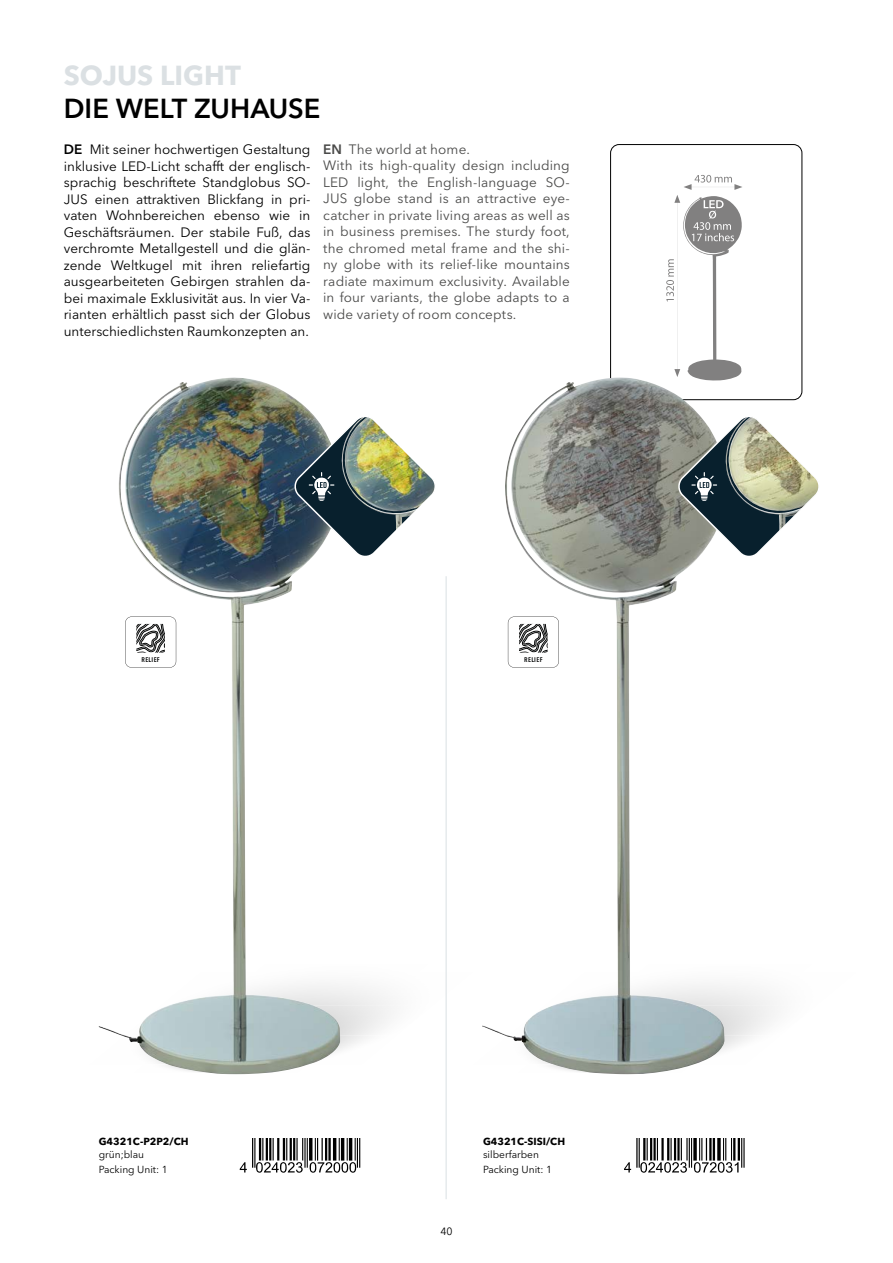
<style>
.page{position:relative;width:893px;height:1263px;background:#fff}
.page>*{position:absolute;margin:0;border:0;box-sizing:border-box;transform-origin:0 0}
.t1{font:96px "Code EAN Red";color:#000}
.t2{font:600 27.3px "Avenir Next LT Pro";color:#000}
.t3{font:700 27.3px "Avenir Next LT Pro";color:#dbe0e3}
.t4{font:13.5px/16.5px "Avenir Next LT Pro";color:#000;text-align:justify}
.t5{font:13.5px/16.5px "Avenir Next LT Pro";letter-spacing:.01em;color:#4a4a49}
.t6{font:10.5px "Avenir Next LT Pro";color:#000}
.t7{font:10.2px "Avenir Next LT Pro";color:#000}
.t8{font:700 10.2px "Avenir Next LT Pro";color:#000}
.t9{font:600 condensed 6.75px "Avenir Next LT Pro";letter-spacing:.05em;color:#010202}
.s1{font-weight:600}
</style>
<div class="page">
<img style="left:99px;top:377px;width:242px;height:697px">
<svg style="left:666px;top:175px;width:76px;height:205px"></svg>
<div style="left:610px;top:144px;width:192px;height:256px;border:1px solid #000;border-radius:9px"></div>
<img style="left:482px;top:377px;width:246px;height:697px">
<svg style="left:676px;top:415px;width:143px;height:145px"></svg>
<img style="left:292px;top:415px;width:143px;height:145px">
<hr style="left:446px;top:576px;width:1px;height:623px;background:#dae0e3">
<svg style="left:508px;top:617px;width:51px;height:51px"></svg>
<svg style="left:125px;top:617px;width:51px;height:51px"></svg>
<h2 class="t3" style="left:64px;top:59px;width:179px">SOJUS LIGHT</h2>
<h2 class="t2" style="left:64px;top:92px;width:258px">DIE WELT ZUHAUSE</h2>
<p class="t4" style="left:64px;top:141px;width:248px"><span class="s1">DE</span> Mit seiner hochwertigen Gestaltung inklusive LED-Licht schafft der englisch&shy;sprachig beschriftete Standglobus SO-JUS einen attraktiven Blickfang in pri&shy;vaten Wohnbereichen ebenso wie in Geschäftsräumen. Der stabile Fuß, das verchromte Metallgestell und die glän&shy;zende Weltkugel mit ihren reliefartig ausgearbeiteten Gebirgen strahlen da&shy;bei maximale Exklusivität aus. In vier Va&shy;rianten erhältlich passt sich der Globus unterschiedlichsten Raumkonzepten an.</p>
<p class="t5" style="left:323px;top:141px;width:248px"><span class="s1">EN</span> The world at home.<br>With its high-quality design including LED light, the English-language SO-JUS globe stand is an attractive eye&shy;catcher in private living areas as well as in business premises. The sturdy foot, the chromed metal frame and the shi&shy;ny globe with its relief-like mountains radiate maximum exclusivity. Available in four variants, the globe adapts to a wide variety of room concepts.</p>
<p class="t9" style="left:142px;top:655px;width:20px">RELIEF</p>
<p class="t9" style="left:524px;top:655px;width:20px">RELIEF</p>
<h1 class="t1" style="left:240px;top:1083px;width:127px">4&lt;ANEANO=AHCAAA&gt;</h1>
<p class="t8" style="left:99px;top:1135px;width:91px">G4321C-P2P2/CH</p>
<p class="t7" style="left:99px;top:1148px;width:47px">grün;blau</p>
<p class="t8" style="left:483px;top:1135px;width:84px">G4321C-SISI/CH</p>
<p class="t7" style="left:483px;top:1148px;width:57px">silberfarben</p>
<p class="t7" style="left:99px;top:1164px;width:70px">Packing Unit: 1</p>
<p class="t7" style="left:483px;top:1164px;width:70px">Packing Unit: 1</p>
<p class="t6" style="left:440px;top:1225px;width:14px">40</p>
<h1 class="t1" style="left:624px;top:1083px;width:127px">4&lt;ANEANO=AHCADB&gt;</h1>
</div>
